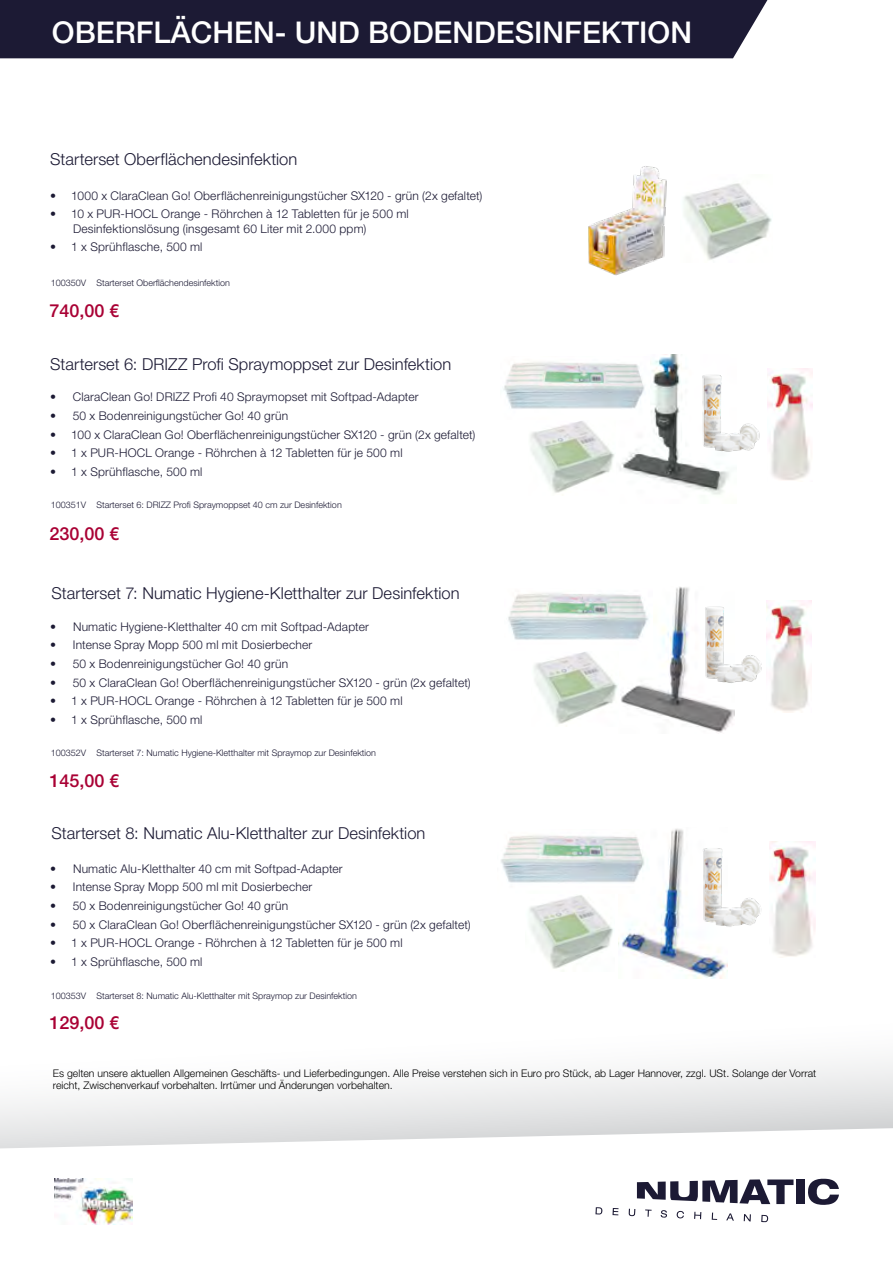
<style>
.page{position:relative;width:893px;height:1263px;background:#fff}
.page>*{position:absolute;margin:0;border:0;box-sizing:border-box;transform-origin:0 0}
.t1{font:500 30px "Helvetica Neue";color:#fff}
.t2{font:500 18px "Helvetica Neue";color:#a90034}
.t3{font:300 16.5px "Helvetica Neue";color:#1c1a34}
.t4{font:300 12px/14.4px "Helvetica Neue";letter-spacing:.015em;color:#1c1a34}
.t5{font:300 10.5px/12.6px "Helvetica Neue";color:#000}
.t6{font:300 9px "Helvetica Neue";color:#1c1a34}
</style>
<div class="page">
<svg style="left:0;top:1061px;width:893px;height:88px"></svg>
<img style="left:54px;top:1179px;width:79px;height:45px">
<svg style="left:808px;top:1179px;width:31px;height:26px"></svg>
<svg style="left:595px;top:1207px;width:7px;height:7px"></svg>
<div style="left:796px;top:1179px;width:8px;height:25px;background:#1c1a34"></div>
<svg style="left:612px;top:1208px;width:6px;height:7px"></svg>
<svg style="left:629px;top:1179px;width:164px;height:43px"></svg>
<div style="left:0;top:0;width:768px;height:58px;background:#1c1a34"></div>
<img style="left:683px;top:183px;width:89px;height:77px">
<img style="left:588px;top:166px;width:79px;height:110px">
<img style="left:771px;top:369px;width:41px;height:111px">
<img style="left:619px;top:355px;width:111px;height:140px">
<img style="left:530px;top:421px;width:84px;height:72px">
<img style="left:503px;top:357px;width:146px;height:62px">
<img style="left:670px;top:357px;width:113px;height:113px">
<img style="left:771px;top:600px;width:41px;height:112px">
<img style="left:620px;top:587px;width:114px;height:146px">
<img style="left:534px;top:652px;width:84px;height:72px">
<img style="left:508px;top:588px;width:144px;height:62px">
<img style="left:673px;top:588px;width:112px;height:113px">
<img style="left:773px;top:842px;width:42px;height:115px">
<img style="left:618px;top:828px;width:109px;height:151px">
<img style="left:529px;top:895px;width:84px;height:74px">
<img style="left:501px;top:830px;width:148px;height:63px">
<img style="left:671px;top:830px;width:115px;height:115px">
<h1 class="t1" style="left:52px;top:15px;width:642px">OBERFLÄCHEN- UND BODENDESINFEKTION</h1>
<h3 class="t3" style="left:50px;top:149px;width:249px">Starterset Oberflächendesinfektion</h3>
<p class="t4" style="left:50px;top:188px;width:434px">• 1000 x ClaraClean Go! Oberflächenreinigungstücher SX120 - grün (2x gefaltet)</p>
<p class="t4" style="left:73px;top:207px;width:337px;text-indent:-23px">• 10 x PUR-HOCL Orange - Röhrchen à 12 Tabletten für je 500 ml<br>Desinfektionslösung (insgesamt 60 Liter mit 2.000 ppm)</p>
<p class="t4" style="left:50px;top:240px;width:154px">• 1 x Sprühflasche, 500 ml</p>
<p class="t6" style="left:51px;top:277px;width:181px">100350V Starterset Oberflächendesinfektion</p>
<h2 class="t2" style="left:50px;top:299px;width:72px">740,00 €</h2>
<h3 class="t3" style="left:50px;top:354px;width:403px">Starterset 6: DRIZZ Profi Spraymoppset zur Desinfektion</h3>
<p class="t4" style="left:50px;top:389px;width:370px">• ClaraClean Go! DRIZZ Profi 40 Spraymopset mit Softpad-Adapter</p>
<p class="t4" style="left:50px;top:408px;width:240px">• 50 x Bodenreinigungstücher Go! 40 grün</p>
<p class="t4" style="left:50px;top:427px;width:427px">• 100 x ClaraClean Go! Oberflächenreinigungstücher SX120 - grün (2x gefaltet)</p>
<p class="t4" style="left:50px;top:445px;width:354px">• 1 x PUR-HOCL Orange - Röhrchen à 12 Tabletten für je 500 ml</p>
<p class="t4" style="left:50px;top:464px;width:154px">• 1 x Sprühflasche, 500 ml</p>
<p class="t6" style="left:51px;top:499px;width:293px">100351V Starterset 6: DRIZZ Profi Spraymoppset 40 cm zur Desinfektion</p>
<h2 class="t2" style="left:50px;top:523px;width:72px">230,00 €</h2>
<h3 class="t3" style="left:51px;top:583px;width:410px">Starterset 7: Numatic Hygiene-Kletthalter zur Desinfektion</h3>
<p class="t4" style="left:50px;top:619px;width:320px">• Numatic Hygiene-Kletthalter 40 cm mit Softpad-Adapter</p>
<p class="t4" style="left:50px;top:638px;width:264px">• Intense Spray Mopp 500 ml mit Dosierbecher</p>
<p class="t4" style="left:50px;top:656px;width:240px">• 50 x Bodenreinigungstücher Go! 40 grün</p>
<p class="t4" style="left:50px;top:675px;width:422px">• 50 x ClaraClean Go! Oberflächenreinigungstücher SX120 - grün (2x gefaltet)</p>
<p class="t4" style="left:50px;top:694px;width:354px">• 1 x PUR-HOCL Orange - Röhrchen à 12 Tabletten für je 500 ml</p>
<p class="t4" style="left:50px;top:712px;width:154px">• 1 x Sprühflasche, 500 ml</p>
<p class="t6" style="left:51px;top:747px;width:327px">100352V Starterset 7: Numatic Hygiene-Kletthalter mit Spraymop zur Desinfektion</p>
<h2 class="t2" style="left:50px;top:769px;width:72px">145,00 €</h2>
<h3 class="t3" style="left:51px;top:823px;width:376px">Starterset 8: Numatic Alu-Kletthalter zur Desinfektion</h3>
<p class="t4" style="left:50px;top:861px;width:294px">• Numatic Alu-Kletthalter 40 cm mit Softpad-Adapter</p>
<p class="t4" style="left:50px;top:879px;width:264px">• Intense Spray Mopp 500 ml mit Dosierbecher</p>
<p class="t4" style="left:50px;top:898px;width:240px">• 50 x Bodenreinigungstücher Go! 40 grün</p>
<p class="t4" style="left:50px;top:917px;width:422px">• 50 x ClaraClean Go! Oberflächenreinigungstücher SX120 - grün (2x gefaltet)</p>
<p class="t4" style="left:50px;top:935px;width:354px">• 1 x PUR-HOCL Orange - Röhrchen à 12 Tabletten für je 500 ml</p>
<p class="t4" style="left:50px;top:954px;width:154px">• 1 x Sprühflasche, 500 ml</p>
<p class="t6" style="left:51px;top:990px;width:308px">100353V Starterset 8: Numatic Alu-Kletthalter mit Spraymop zur Desinfektion</p>
<h2 class="t2" style="left:50px;top:1012px;width:72px">129,00 €</h2>
<p class="t5" style="left:53px;top:1066px;width:765px">Es gelten unsere aktuellen Allgemeinen Geschäfts- und Lieferbedingungen. Alle Preise verstehen sich in Euro pro Stück, ab Lager Hannover, zzgl. USt. Solange der Vorrat reicht, Zwischenverkauf vorbehalten. Irrtümer und Änderungen vorbehalten.</p>
</div>
